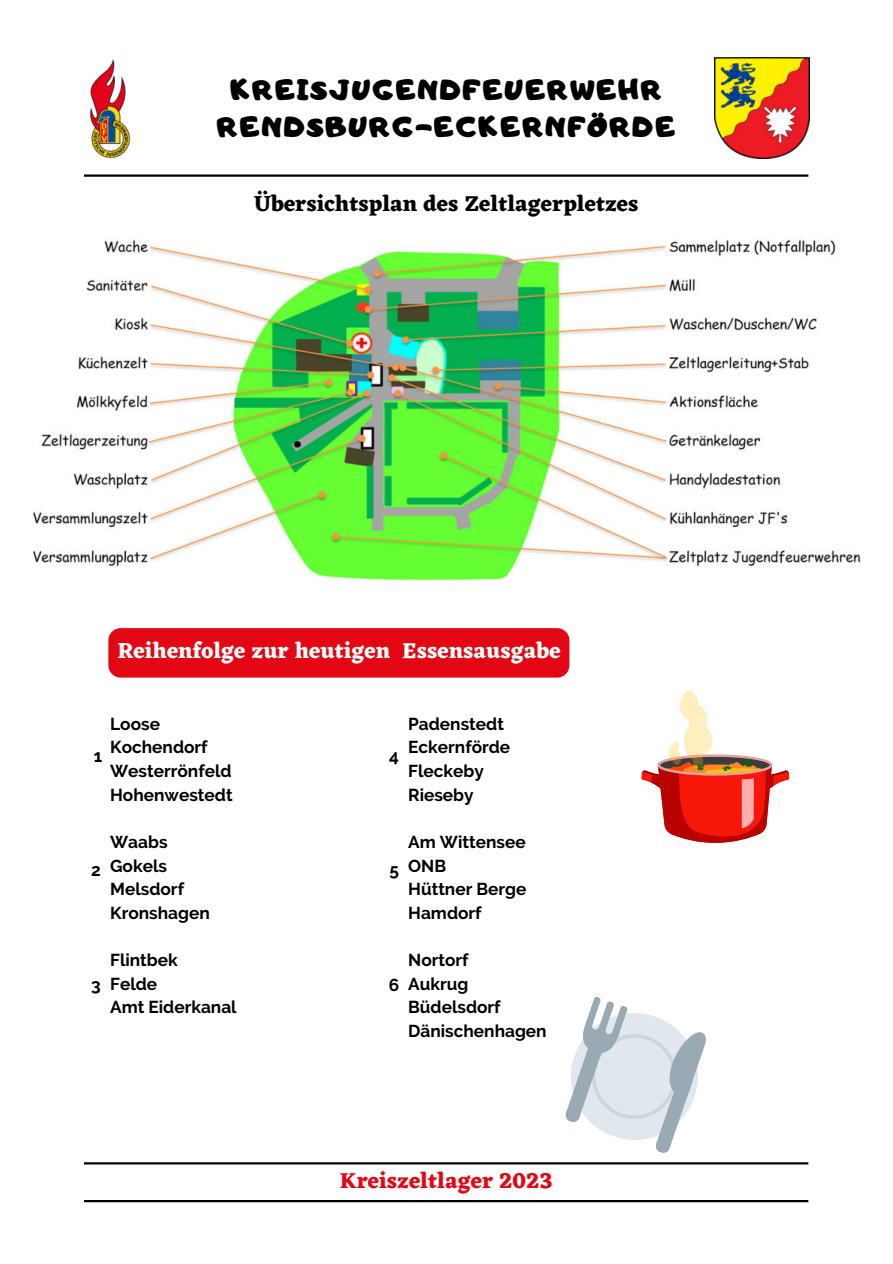
<style>
.page{position:relative;width:893px;height:1264px;background:#fff}
.page>*{position:absolute;margin:0;border:0;box-sizing:border-box;transform-origin:0 0}
.t1{font:27px/37px "CA Generated";letter-spacing:.075em;color:#000;text-align:center}
.t2{font:700 22.5px "Eczar";color:#fff}
.t3{font:700 22.5px "Eczar";color:#000}
.t4{font:700 22.5px "Eczar";color:#e30613}
.t5{font:700 17.25px/23.5px "Raleway";color:#000}
</style>
<div class="page">
<hr style="left:84px;top:174px;width:724px;height:3px;background:#000">
<img style="left:714px;top:57px;width:95px;height:102px">
<img style="left:89px;top:59px;width:42px;height:100px">
<hr style="left:84px;top:1199px;width:724px;height:3px;background:#000">
<hr style="left:84px;top:1162px;width:724px;height:2px;background:#000">
<img style="left:32px;top:238px;width:829px;height:343px">
<svg style="left:641px;top:691px;width:148px;height:152px"></svg>
<svg style="left:565px;top:997px;width:141px;height:155px"></svg>
<div style="left:108px;top:628px;width:461px;height:49px;background:#e30613;border-radius:12px"></div>
<h1 class="t1" style="left:217px;top:71px;width:460px">KREISJUGENDFEUERWEHR<br>RENDSBURG-ECKERNFÖRDE</h1>
<h2 class="t3" style="left:254px;top:190px;width:386px">Übersichtsplan des Zeltlagerpletzes</h2>
<h2 class="t2" style="left:117px;top:637px;width:445px">Reihenfolge zur heutigen Essensausgabe</h2>
<p class="t5" style="left:94px;top:744px;width:10px">1</p>
<p class="t5" style="left:91px;top:858px;width:11px">2</p>
<p class="t5" style="left:91px;top:973px;width:11px">3</p>
<p class="t5" style="left:110px;top:712px;width:124px">Loose<br>Kochendorf<br>Westerrönfeld<br>Hohenwestedt</p>
<p class="t5" style="left:110px;top:830px;width:101px">Waabs<br>Gokels<br>Melsdorf<br>Kronshagen</p>
<p class="t5" style="left:110px;top:948px;width:128px">Flintbek<br>Felde<br>Amt Eiderkanal</p>
<p class="t5" style="left:389px;top:744px;width:11px">4</p>
<p class="t5" style="left:389px;top:858px;width:11px">5</p>
<p class="t5" style="left:389px;top:973px;width:12px">6</p>
<p class="t5" style="left:408px;top:712px;width:104px">Padenstedt<br>Eckernförde<br>Fleckeby<br>Rieseby</p>
<p class="t5" style="left:408px;top:830px;width:120px">Am Wittensee<br>ONB<br>Hüttner Berge<br>Hamdorf</p>
<p class="t5" style="left:408px;top:948px;width:140px">Nortorf<br>Aukrug<br>Büdelsdorf<br>Dänischenhagen</p>
<h2 class="t4" style="left:340px;top:1167px;width:215px">Kreiszeltlager 2023</h2>
</div>
